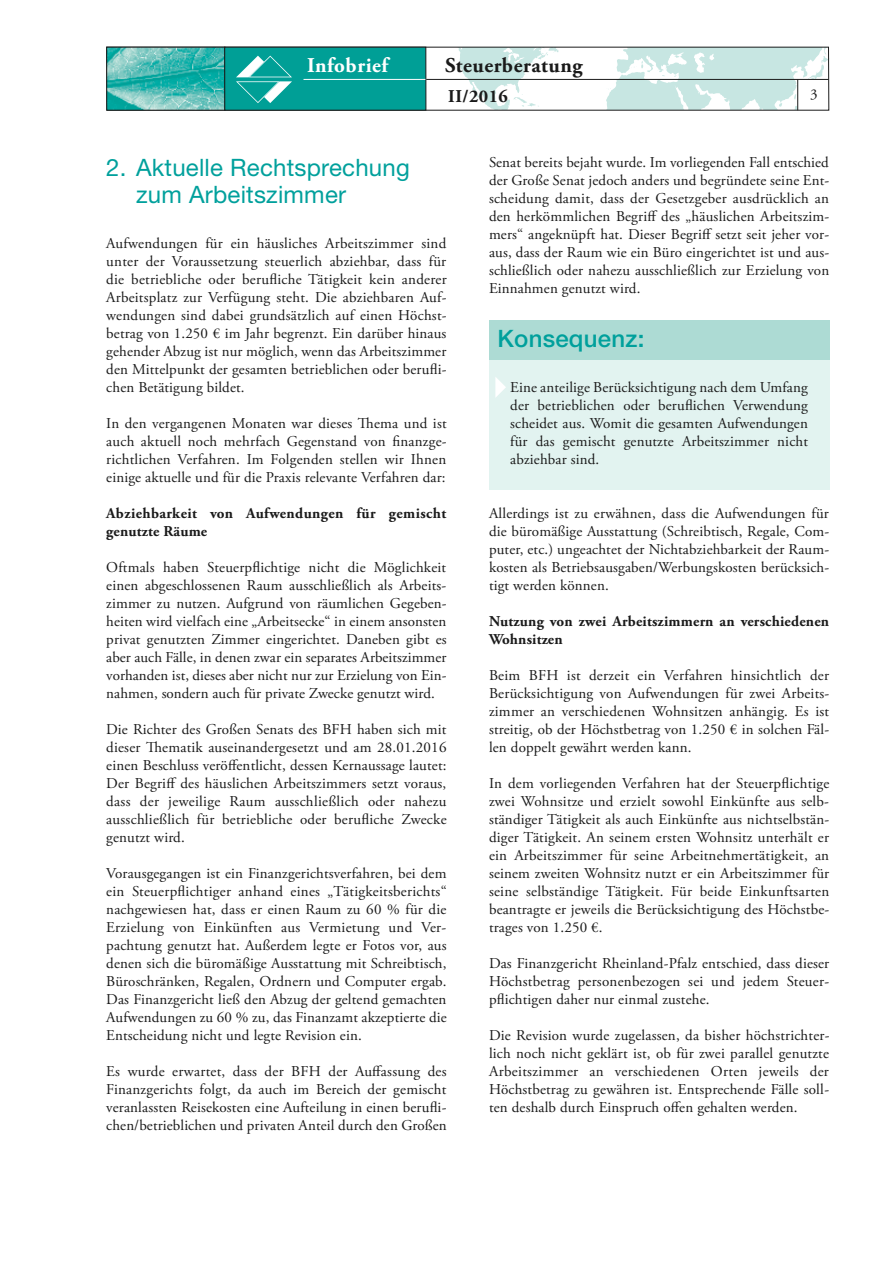
<style>
.page{position:relative;width:893px;height:1263px;background:#fff}
.page>*{position:absolute;margin:0;border:0;box-sizing:border-box;transform-origin:0 0}
.t1{font:24px/27px "Helvetica Neue";letter-spacing:.01em;color:#00a09c}
.t2{font:500 24px "Helvetica Neue";letter-spacing:.01em;color:#00a09c}
.t3{font:700 21px "Adobe Garamond Pro";letter-spacing:.025em;color:#1a1a1a}
.t4{font:700 21px "Adobe Garamond Pro";letter-spacing:.025em;color:#fff}
.t5{font:700 18px "Adobe Garamond Pro";letter-spacing:.025em;color:#1a1a1a}
.t6{font:15px/18px "Adobe Garamond Pro";letter-spacing:.01em;color:#1a1a1a;text-align:justify}
.t7{font:700 15px/18px "Adobe Garamond Pro";letter-spacing:.015em;color:#1a1a1a}
</style>
<div class="page">
<div style="left:489px;top:351px;width:340px;height:139px;background:#e2f3f0"></div>
<svg style="left:495px;top:377px;width:11px;height:20px"></svg>
<div style="left:489px;top:320px;width:340px;height:40px;background:#addbd4"></div>
<svg style="left:426px;top:49px;width:401px;height:60px"></svg>
<div style="left:798px;top:79px;width:31px;height:32px;background:#fff"></div>
<img style="left:108px;top:49px;width:115px;height:60px">
<div style="left:106px;top:47px;width:119px;height:64px;border:1px solid #1a1a1a"></div>
<div style="left:225px;top:47px;width:201px;height:63px;background:#009f96"></div>
<div style="left:224px;top:47px;width:202px;height:64px;border:1px solid #1a1a1a"></div>
<svg style="left:236px;top:56px;width:56px;height:47px"></svg>
<hr style="left:426px;top:79px;width:403px;height:1px;background:#1a1a1a">
<hr style="left:303px;top:79px;width:122px;height:1px;background:#fff">
<hr style="left:797px;top:80px;width:1px;height:30px;background:#1a1a1a">
<h2 class="t4" style="left:307px;top:54px;width:82px">Infobrief</h2>
<h2 class="t3" style="left:445px;top:54px;width:139px">Steuerberatung</h2>
<p class="t5" style="left:448px;top:86px;width:61px">II/2016</p>
<p class="t6" style="left:810px;top:86px;width:9px">3</p>
<h1 class="t1" style="left:136px;top:153px;width:275px;text-indent:-30px">2. Aktuelle Rechtsprechung zum Arbeitszimmer</h1>
<p class="t6" style="left:106px;top:235px;width:342px">Aufwendungen für ein häusliches Arbeitszimmer sind unter der Voraussetzung steuerlich abziehbar, dass für die betriebliche oder berufliche Tätigkeit kein anderer Arbeitsplatz zur Verfügung steht. Die abziehbaren Auf&shy;wendungen sind dabei grundsätzlich auf einen Höchst&shy;betrag von 1.250 € im Jahr begrenzt. Ein darüber hinaus gehender Abzug ist nur möglich, wenn das Arbeitszimmer den Mittelpunkt der gesamten betrieblichen oder berufli&shy;chen Betätigung bildet.</p>
<p class="t6" style="left:106px;top:415px;width:342px">In den vergangenen Monaten war dieses Thema und ist auch aktuell noch mehrfach Gegenstand von finanzge&shy;richtlichen Verfahren. Im Folgenden stellen wir Ihnen einige aktuelle und für die Praxis relevante Verfahren dar:</p>
<p class="t7" style="left:106px;top:504px;width:341px">Abziehbarkeit von Aufwendungen für gemischt genutzte Räume</p>
<p class="t6" style="left:106px;top:559px;width:342px">Oftmals haben Steuerpflichtige nicht die Möglichkeit einen abgeschlossenen Raum ausschließlich als Arbeits&shy;zimmer zu nutzen. Aufgrund von räumlichen Gegeben&shy;heiten wird vielfach eine „Arbeitsecke“ in einem ansonsten privat genutzten Zimmer eingerichtet. Daneben gibt es aber auch Fälle, in denen zwar ein separates Arbeitszimmer vorhanden ist, dieses aber nicht nur zur Erzielung von Ein&shy;nahmen, sondern auch für private Zwecke genutzt wird.</p>
<p class="t6" style="left:106px;top:721px;width:342px">Die Richter des Großen Senats des BFH haben sich mit dieser Thematik auseinandergesetzt und am 28.01.2016 einen Beschluss veröffentlicht, dessen Kernaussage lautet:<br>Der Begriff des häuslichen Arbeitszimmers setzt voraus, dass der jeweilige Raum ausschließlich oder nahezu ausschließlich für betriebliche oder berufliche Zwecke genutzt wird.</p>
<p class="t6" style="left:106px;top:865px;width:342px">Vorausgegangen ist ein Finanzgerichtsverfahren, bei dem ein Steuerpflichtiger anhand eines „Tätigkeitsberichts“ nachgewiesen hat, dass er einen Raum zu 60 % für die Erzielung von Einkünften aus Vermietung und Ver&shy;pachtung genutzt hat. Außerdem legte er Fotos vor, aus denen sich die büromäßige Ausstattung mit Schreibtisch, Büroschränken, Regalen, Ordnern und Computer ergab.<br>Das Finanzgericht ließ den Abzug der geltend gemachten Aufwendungen zu 60 % zu, das Finanzamt akzeptierte die Entscheidung nicht und legte Revision ein.</p>
<p class="t6" style="left:106px;top:1063px;width:342px">Es wurde erwartet, dass der BFH der Auffassung des Finanzgerichts folgt, da auch im Bereich der gemischt veranlassten Reisekosten eine Aufteilung in einen berufli&shy;chen/betrieblichen und privaten Anteil durch den Großen</p>
<p class="t6" style="left:489px;top:154px;width:342px">Senat bereits bejaht wurde. Im vorliegenden Fall entschied der Große Senat jedoch anders und begründete seine Ent&shy;scheidung damit, dass der Gesetzgeber ausdrücklich an den herkömmlichen Begriff des „häuslichen Arbeitszim&shy;mers“ angeknüpft hat. Dieser Begriff setzt seit jeher vor&shy;aus, dass der Raum wie ein Büro eingerichtet ist und aus&shy;schließlich oder nahezu ausschließlich zur Erzielung von Einnahmen genutzt wird.</p>
<h1 class="t2" style="left:497px;top:324px;width:148px">Konsequenz:</h1>
<p class="t6" style="left:510px;top:379px;width:299px">Eine anteilige Berücksichtigung nach dem Umfang der betrieblichen oder beruflichen Verwendung scheidet aus. Womit die gesamten Aufwendungen für das gemischt genutzte Arbeitszimmer nicht abziehbar sind.</p>
<p class="t6" style="left:489px;top:505px;width:342px">Allerdings ist zu erwähnen, dass die Aufwendungen für die büromäßige Ausstattung (Schreibtisch, Regale, Com&shy;puter, etc.) ungeachtet der Nichtabziehbarkeit der Raum&shy;kosten als Betriebsausgaben/Werbungskosten berücksich&shy;tigt werden können.</p>
<p class="t7" style="left:489px;top:612px;width:342px">Nutzung von zwei Arbeitszimmern an verschiedenen<br>Wohnsitzen</p>
<p class="t6" style="left:489px;top:667px;width:342px">Beim BFH ist derzeit ein Verfahren hinsichtlich der Berücksichtigung von Aufwendungen für zwei Arbeits&shy;zimmer an verschiedenen Wohnsitzen anhängig. Es ist streitig, ob der Höchstbetrag von 1.250 € in solchen Fäl&shy;len doppelt gewährt werden kann.</p>
<p class="t6" style="left:489px;top:775px;width:342px">In dem vorliegenden Verfahren hat der Steuerpflichtige zwei Wohnsitze und erzielt sowohl Einkünfte aus selb&shy;ständiger Tätigkeit als auch Einkünfte aus nichtselbstän&shy;diger Tätigkeit. An seinem ersten Wohnsitz unterhält er ein Arbeitszimmer für seine Arbeitnehmertätigkeit, an seinem zweiten Wohnsitz nutzt er ein Arbeitszimmer für seine selbständige Tätigkeit. Für beide Einkunftsarten beantragte er jeweils die Berücksichtigung des Höchstbe&shy;trages von 1.250 €.</p>
<p class="t6" style="left:489px;top:955px;width:342px">Das Finanzgericht Rheinland-Pfalz entschied, dass dieser Höchstbetrag personenbezogen sei und jedem Steuer&shy;pflichtigen daher nur einmal zustehe.</p>
<p class="t6" style="left:489px;top:1027px;width:342px">Die Revision wurde zugelassen, da bisher höchstrichter&shy;lich noch nicht geklärt ist, ob für zwei parallel genutzte Arbeitszimmer an verschiedenen Orten jeweils der Höchstbetrag zu gewähren ist. Entsprechende Fälle soll&shy;ten deshalb durch Einspruch offen gehalten werden.</p>
</div>
